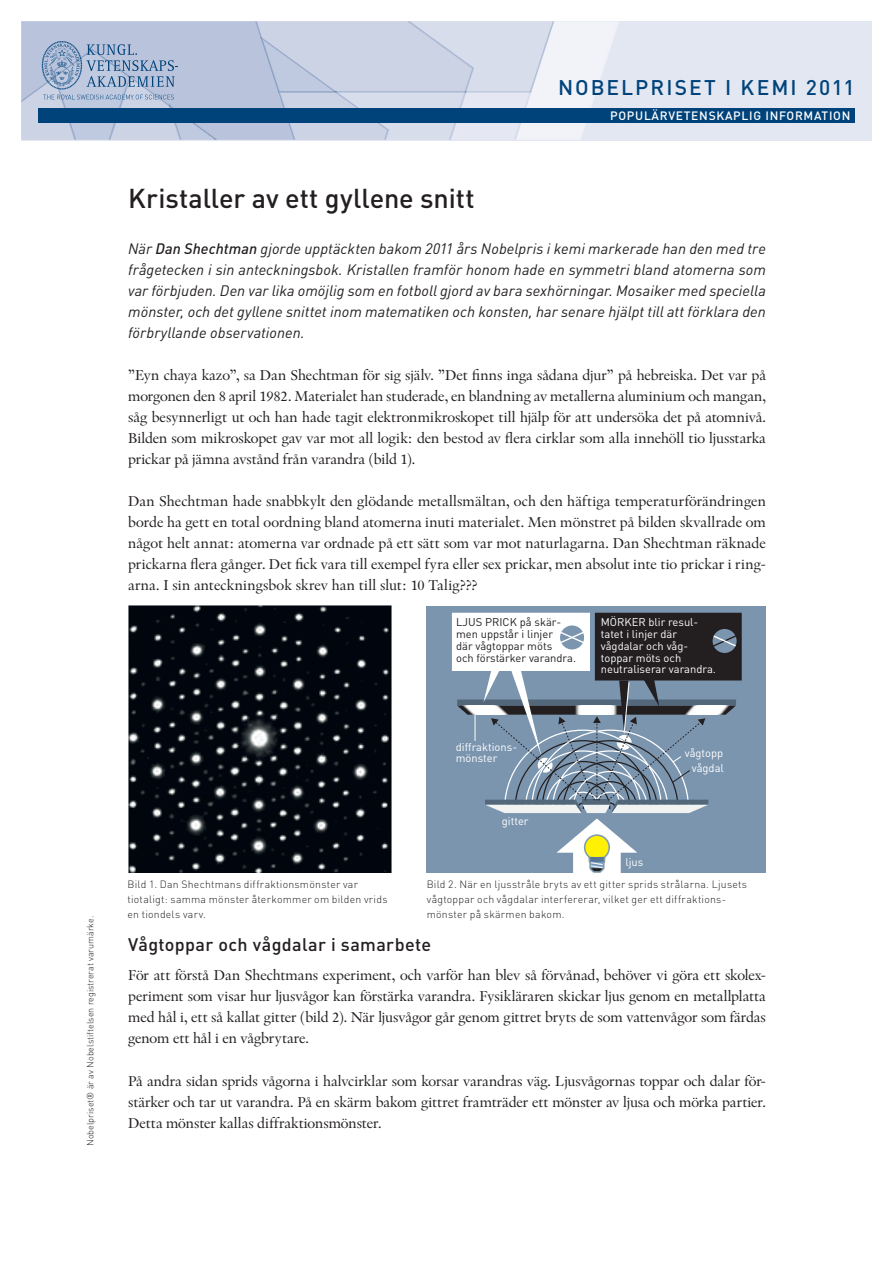
<style>
.page{position:relative;width:893px;height:1263px;background:#fff}
.page>*{position:absolute;margin:0;border:0;box-sizing:border-box;transform-origin:0 0}
._02_rubrik{font:500 27px "DIN Pro";letter-spacing:-.005em;color:#231f20}
._00_Sidhuvud_Pop_vet{font:500 21px "DIN Pro";letter-spacing:.095em;color:#00437b}
._05_Mellanrubrik{font:500 18px "DIN Pro";letter-spacing:.02em;color:#231f20}
._04_Brödtext_utan_in{font:15px/21px "Indigo Twenty";color:#231f20;text-align:justify}
._01_ingress{font:italic 15px/21px "DIN Pro";letter-spacing:.005em;color:#231f20;text-align:justify}
.t1{font:500 12px "DIN Pro";letter-spacing:.06em;color:#fff}
.t2{font:11.1px/11.9px "DIN Pro";color:#fff}
.t3{font:11.1px/11.9px "DIN Pro";color:#231f20}
._06_Bildtext_svart{font:300 10.5px/15px "DIN Pro";letter-spacing:.02em;color:#231f20}
._16_Finstilt{font:300 9px "DIN Pro";color:#231f20}
.s1{font-weight:500}
</style>
<div class="page">
<div style="left:21px;top:21px;width:851px;height:119px;background:#e3e7f2"></div>
<div style="left:38px;top:108px;width:817px;height:15px;background:#00437b"></div>
<svg style="left:21px;top:21px;width:598px;height:119px"></svg>
<div style="left:426px;top:606px;width:340px;height:267px;background:#7b95af"></div>
<svg style="left:452px;top:613px;width:290px;height:260px"></svg>
<img style="left:128px;top:605px;width:264px;height:268px">
<p class="_16_Finstilt" style="left:84px;top:1146px;width:232px;rotate:-90deg">Nobelpriset® är av Nobelstiftelsen registrerat varumärke.</p>
<p class="_00_Sidhuvud_Pop_vet" style="left:558px;top:73px;width:298px">NOBELPRISET I KEMI 2011</p>
<p class="t1" style="left:610px;top:108px;width:242px">POPULÄRVETENSKAPLIG INFORMATION</p>
<p class="_02_rubrik" style="left:128px;top:180px;width:348px">Kristaller av ett gyllene snitt</p>
<p class="_01_ingress" style="left:128px;top:238px;width:639px">När <span class="s1">Dan Shechtman</span> gjorde upptäckten bakom 2011 års Nobelpris i kemi markerade han den med tre frågetecken i sin anteckningsbok. Kristallen framför honom hade en symmetri bland atomerna som var förbjuden. Den var lika omöjlig som en fotboll gjord av bara sexhörningar. Mosaiker med speciella mönster, och det gyllene snittet inom matematiken och konsten, har senare hjälpt till att förklara den förbryllande observationen.</p>
<p class="_04_Brödtext_utan_in" style="left:128px;top:365px;width:639px">”Eyn chaya kazo”, sa Dan Shechtman för sig själv. ”Det finns inga sådana djur” på hebreiska. Det var på morgonen den 8 april 1982. Materialet han studerade, en blandning av metallerna aluminium och mangan, såg besynnerligt ut och han hade tagit elektronmikroskopet till hjälp för att undersöka det på atomnivå.<br>Bilden som mikroskopet gav var mot all logik: den bestod av flera cirklar som alla innehöll tio ljusstarka prickar på jämna avstånd från varandra (bild 1).</p>
<p class="_04_Brödtext_utan_in" style="left:128px;top:491px;width:639px">Dan Shechtman hade snabbkylt den glödande metallsmältan, och den häftiga temperaturförändringen borde ha gett en total oordning bland atomerna inuti materialet. Men mönstret på bilden skvallrade om något helt annat: atomerna var ordnade på ett sätt som var mot naturlagarna. Dan Shechtman räknade prickarna flera gånger. Det fick vara till exempel fyra eller sex prickar, men absolut inte tio prickar i ring&shy;arna. I sin anteckningsbok skrev han till slut: 10 Talig???</p>
<p class="t3" style="left:456px;top:616px;width:121px">LJUS PRICK på skär&shy;men uppstår i linjer<br>där vågtoppar möts<br>och förstärker varandra.</p>
<p class="t2" style="left:601px;top:616px;width:117px">MÖRKER blir resul&shy;tatet i linjer där vågdalar och våg&shy;toppar möts och neutraliserar varandra.</p>
<p class="t2" style="left:456px;top:740px;width:63px">diffraktions&shy;mönster</p>
<p class="t2" style="left:502px;top:815px;width:28px">gitter</p>
<p class="t2" style="left:625px;top:855px;width:19px">ljus</p>
<p class="t2" style="left:685px;top:745px;width:41px;line-height:14.7px;text-align:right">vågtopp vågdal</p>
<p class="_06_Bildtext_svart" style="left:128px;top:876px;width:261px">Bild 1. Dan Shechtmans diffraktionsmönster var tiotaligt: samma mönster återkommer om bilden vrids en tiondels varv.</p>
<p class="_06_Bildtext_svart" style="left:427px;top:876px;width:322px">Bild 2. När en ljusstråle bryts av ett gitter sprids strålarna. Ljusets vågtoppar och vågdalar interfererar, vilket ger ett diffraktions&shy;mönster på skärmen bakom.</p>
<p class="_05_Mellanrubrik" style="left:128px;top:932px;width:304px">Vågtoppar och vågdalar i samarbete</p>
<p class="_04_Brödtext_utan_in" style="left:128px;top:965px;width:639px">För att förstå Dan Shechtmans experiment, och varför han blev så förvånad, behöver vi göra ett skolex&shy;periment som visar hur ljusvågor kan förstärka varandra. Fysikläraren skickar ljus genom en metallplatta med hål i, ett så kallat gitter (bild 2). När ljusvågor går genom gittret bryts de som vattenvågor som färdas genom ett hål i en vågbrytare.</p>
<p class="_04_Brödtext_utan_in" style="left:128px;top:1070px;width:639px">På andra sidan sprids vågorna i halvcirklar som korsar varandras väg. Ljusvågornas toppar och dalar för&shy;stärker och tar ut varandra. På en skärm bakom gittret framträder ett mönster av ljusa och mörka partier.<br>Detta mönster kallas diffraktionsmönster.</p>
</div>
